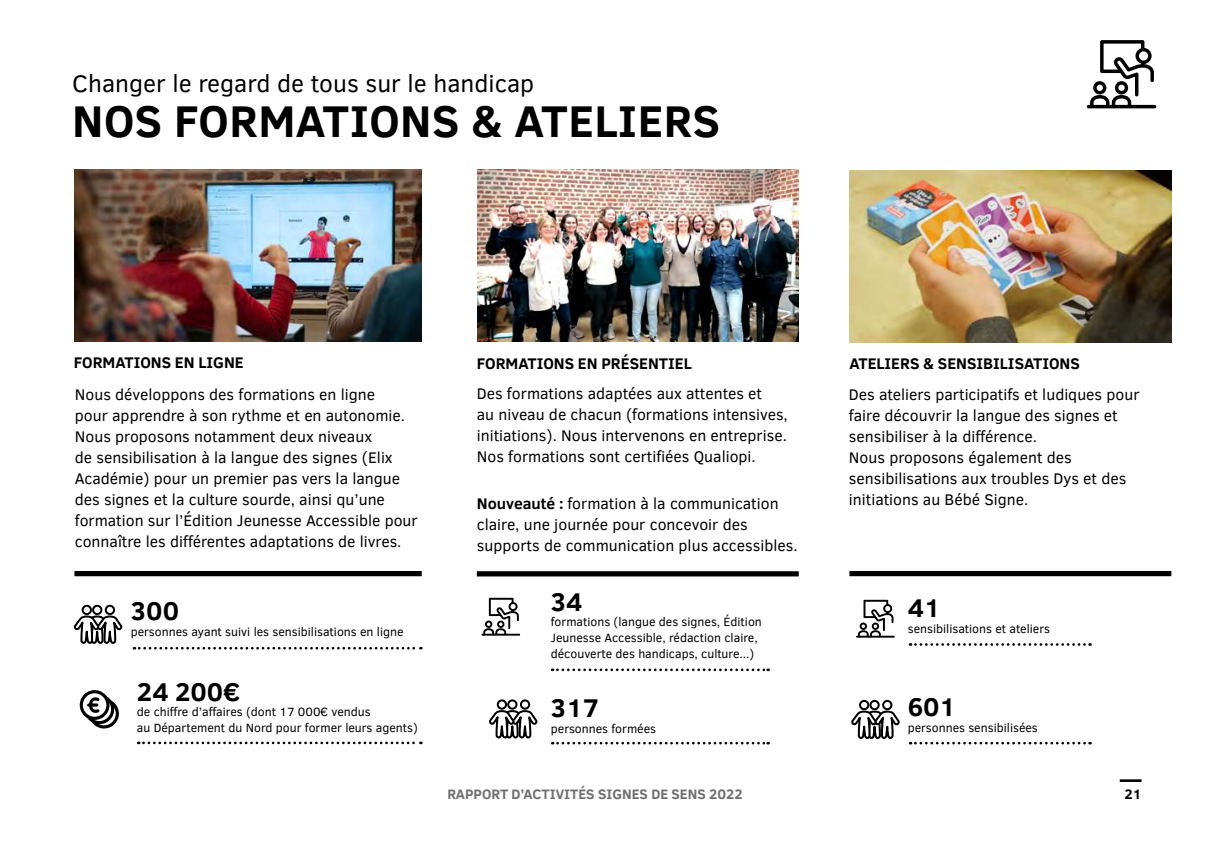
<style>
.page{position:relative;width:1221px;height:849px;background:#fff}
.page>*{position:absolute;margin:0;border:0;box-sizing:border-box;transform-origin:0 0}
.t1{font:700 45.5px "Clear Sans";letter-spacing:.01em;color:#000}
.t2{font:700 26.25px "Clear Sans";color:#000}
.t3{font:24.5px "Clear Sans";color:#000}
.t4{font:15.75px/21px "Clear Sans";color:#000}
.t5{font:700 15.75px "Clear Sans";color:#000}
.t6{font:700 14px "Clear Sans";color:#706f6f}
.t7{font:700 14px "Clear Sans";color:#000}
.t8{font:12.25px/15.8px "Clear Sans";color:#000}
.s1{font-weight:700}
</style>
<div class="page">
<hr style="left:1119px;top:779px;width:22px;height:2px;background:#000">
<img style="left:477px;top:169px;width:321px;height:172px">
<div style="left:849px;top:570px;width:322px;height:6px;background:#000"></div>
<img style="left:850px;top:170px;width:321px;height:172px">
<div style="left:477px;top:571px;width:321px;height:5px;background:#000"></div>
<svg style="left:910px;top:643px;width:180px;height:2px"></svg>
<svg style="left:483px;top:597px;width:36px;height:36px"></svg>
<hr style="left:481px;top:633px;width:39px;height:2px;background:#000">
<svg style="left:552px;top:741px;width:216px;height:3px"></svg>
<svg style="left:552px;top:668px;width:216px;height:3px"></svg>
<div style="left:74px;top:571px;width:347px;height:5px;background:#000"></div>
<svg style="left:134px;top:646px;width:287px;height:3px"></svg>
<img style="left:74px;top:169px;width:347px;height:172px">
<svg style="left:857px;top:599px;width:36px;height:36px"></svg>
<hr style="left:856px;top:635px;width:38px;height:2px;background:#000">
<svg style="left:1089px;top:40px;width:64px;height:65px"></svg>
<hr style="left:1086px;top:105px;width:70px;height:3px;background:#000;border-radius:2px">
<svg style="left:138px;top:741px;width:283px;height:3px"></svg>
<svg style="left:73px;top:571px;width:51px;height:73px"></svg>
<svg style="left:910px;top:741px;width:180px;height:3px"></svg>
<svg style="left:851px;top:699px;width:49px;height:40px"></svg>
<svg style="left:489px;top:699px;width:49px;height:40px"></svg>
<svg style="left:80px;top:690px;width:39px;height:38px"></svg>
<h3 class="t3" style="left:72px;top:68px;width:463px">Changer le regard de tous sur le handicap</h3>
<h1 class="t1" style="left:72px;top:88px;width:649px">NOS FORMATIONS &amp; ATELIERS</h1>
<p class="t5" style="left:74px;top:351px;width:171px">FORMATIONS EN LIGNE</p>
<p class="t5" style="left:477px;top:351px;width:216px">FORMATIONS EN PRÉSENTIEL</p>
<p class="t5" style="left:849px;top:351px;width:232px">ATELIERS &amp; SENSIBILISATIONS</p>
<p class="t4" style="left:75px;top:384px;width:344px">Nous développons des formations en ligne<br>pour apprendre à son rythme et en autonomie.<br>Nous proposons notamment deux niveaux<br>de sensibilisation à la langue des signes (Elix Académie) pour un premier pas vers la langue des signes et la culture sourde, ainsi qu’une formation sur l’Édition Jeunesse Accessible pour connaître les différentes adaptations de livres.</p>
<h2 class="t2" style="left:131px;top:591px;width:50px">300</h2>
<p class="t8" style="left:131px;top:623px;width:274px">personnes ayant suivi les sensibilisations en ligne</p>
<p class="t4" style="left:477px;top:383px;width:312px">Des formations adaptées aux attentes et<br>au niveau de chacun (formations intensives, initiations). Nous intervenons en entreprise.<br>Nos formations sont certifiées Qualiopi.</p>
<p class="t4" style="left:477px;top:493px;width:322px"><span class="s1">Nouveauté :</span> formation à la communication claire, une journée pour concevoir des supports de communication plus accessibles.</p>
<h2 class="t2" style="left:550px;top:582px;width:33px">34</h2>
<p class="t8" style="left:550px;top:614px;width:213px">formations (langue des signes, Édition<br>Jeunesse Accessible, rédaction claire, découverte des handicaps, culture...)</p>
<p class="t4" style="left:849px;top:384px;width:292px">Des ateliers participatifs et ludiques pour faire découvrir la langue des signes et sensibiliser à la différence.<br>Nous proposons également des sensibilisations aux troubles Dys et des initiations au Bébé Signe.</p>
<h2 class="t2" style="left:907px;top:589px;width:34px">41</h2>
<p class="t8" style="left:907px;top:620px;width:144px">sensibilisations et ateliers</p>
<h2 class="t2" style="left:137px;top:672px;width:104px">24 200€</h2>
<p class="t8" style="left:137px;top:704px;width:282px">de chiffre d’affaires (dont 17 000€ vendus<br>au Département du Nord pour former leurs agents)</p>
<h2 class="t2" style="left:907px;top:687px;width:50px">601</h2>
<h2 class="t2" style="left:551px;top:688px;width:50px">317</h2>
<p class="t8" style="left:551px;top:720px;width:107px">personnes formées</p>
<p class="t8" style="left:907px;top:719px;width:132px">personnes sensibilisées</p>
<p class="t6" style="left:447px;top:784px;width:297px">RAPPORT D’ACTIVITÉS SIGNES DE SENS 2022</p>
<p class="t7" style="left:1124px;top:784px;width:18px">21</p>
</div>
